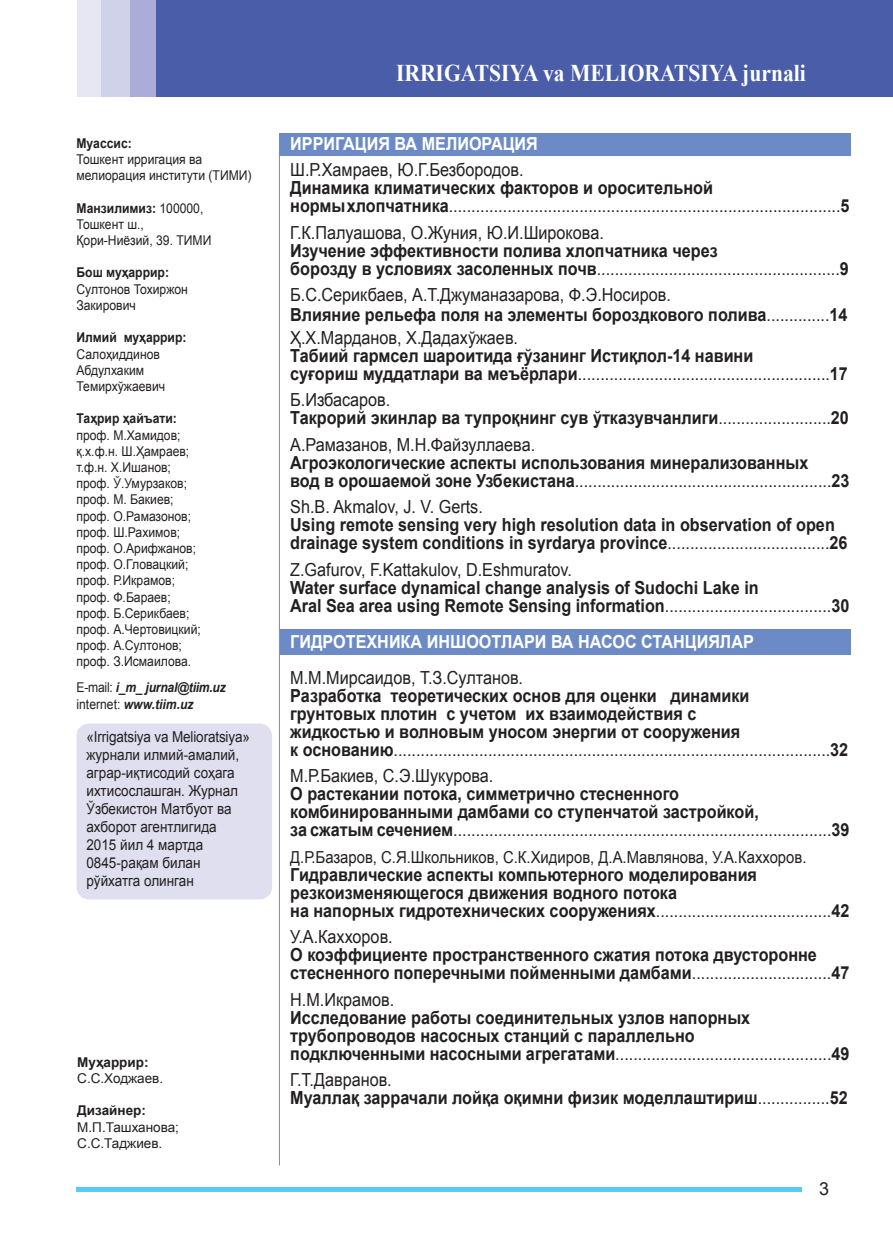
<style>
.page{position:relative;width:893px;height:1259px;background:#fff}
.page>*{position:absolute;margin:0;border:0;box-sizing:border-box;transform-origin:0 0}
.t1{font:700 24px "Times New Roman";color:#fff;scale:.9 1}
.OSN{font:700 18px/18px "Arial";color:#231f20;scale:.9 1}
.OSN-2{font:18px "Arial";color:#231f20;scale:.9 1}
.OSN-3{font:700 18px "Arial";color:#fff;scale:.9 1}
.OSN-4{font:18px "Arial";color:#231f20}
.OSN-5{font:16.5px "Arial";color:#231f20;scale:.9 1}
.OSN-6{font:15px/18px "Arial";color:#231f20;scale:.9 1}
.OSN-7{font:13.5px/16.2px "Arial";color:#231f20;scale:.9 1}
.OSN-8{font:700 13.5px "Arial";color:#231f20;scale:.9 1}
.OSN-9{font:13.5px "Arial";color:#231f20}
.OSN-10{font:italic 700 13.5px "Arial";letter-spacing:-.02em;color:#231f20;scale:.9 1}
.OSN-11{font:italic 700 13.5px "Arial";color:#231f20;scale:.9 1}
.OSN-12{font:700 13.5px "Arial";color:#231f20}
.s1{font-weight:400}
.s2{font-weight:400;font-style:normal}
.s3{font-weight:700}
</style>
<div class="page">
<div style="left:77px;top:1187px;width:725px;height:5px;background:#56cbf5"></div>
<div style="left:77px;top:723px;width:195px;height:176px;background:#e0dfef;border-radius:13px"></div>
<div style="left:279px;top:134px;width:571px;height:22px;background:#6c8bc6"></div>
<div style="left:280px;top:629px;width:570px;height:26px;background:#6c8bc6"></div>
<div style="left:77px;top:0;width:431px;height:96px;background:#e7e7f3"></div>
<div style="left:101px;top:0;width:435px;height:96px;background:#d0d2e9"></div>
<div style="left:130px;top:0;width:586px;height:96px;background:#aaadd6"></div>
<div style="left:157px;top:0;width:736px;height:96px;background:#4a5da9"></div>
<hr style="left:279px;top:134px;width:1px;height:1031px;background:#6c8bc6">
<p class="OSN-8" style="left:77px;top:134px;width:63px">Муассис:</p>
<p class="OSN-7" style="left:77px;top:151px;width:141px">Тошкент ирригация ва</p>
<p class="OSN-7" style="left:77px;top:167px;width:196px">мелиорация институти (ТИМИ)</p>
<p class="OSN-8" style="left:77px;top:199px;width:142px">Манзилимиз: <span class="s1">100000,</span></p>
<p class="OSN-7" style="left:77px;top:216px;width:151px">Тошкент ш.,<br>Қори-Ниёзий, 39. ТИМИ</p>
<p class="OSN-8" style="left:77px;top:264px;width:104px">Бош муҳаррир:</p>
<p class="OSN-7" style="left:77px;top:281px;width:125px">Султонов Тохиржон<br>Закирович</p>
<p class="OSN-8" style="left:77px;top:328px;width:124px">Илмий муҳаррир:</p>
<p class="OSN-7" style="left:77px;top:346px;width:100px">Салоҳиддинов<br>Абдулхаким<br>Темирхўжаевич</p>
<p class="OSN-8" style="left:77px;top:409px;width:113px">Таҳрир ҳайъати:</p>
<p class="OSN-7" style="left:77px;top:427px;width:117px">проф. М.Хамидов;</p>
<p class="OSN-7" style="left:77px;top:443px;width:127px">қ.х.ф.н. Ш.Ҳамраев;</p>
<p class="OSN-7" style="left:77px;top:459px;width:106px">т.ф.н. Х.Ишанов;</p>
<p class="OSN-7" style="left:77px;top:475px;width:124px">проф. Ў.Умурзаков;</p>
<p class="OSN-7" style="left:77px;top:491px;width:109px">проф. М. Бакиев;</p>
<p class="OSN-7" style="left:77px;top:508px;width:129px">проф. О.Рамазонов;</p>
<p class="OSN-7" style="left:77px;top:524px;width:117px">проф. Ш.Рахимов;</p>
<p class="OSN-7" style="left:77px;top:540px;width:134px">проф. О.Арифжанов;</p>
<p class="OSN-7" style="left:77px;top:556px;width:126px">проф. О.Гловацкий;</p>
<p class="OSN-7" style="left:77px;top:572px;width:111px">проф. Р.Икрамов;</p>
<p class="OSN-7" style="left:77px;top:589px;width:106px">проф. Ф.Бараев;</p>
<p class="OSN-7" style="left:77px;top:605px;width:127px">проф. Б.Серикбаев;</p>
<p class="OSN-7" style="left:77px;top:621px;width:140px">проф. А.Чертовицкий;</p>
<p class="OSN-7" style="left:77px;top:637px;width:119px">проф. А.Султонов;</p>
<p class="OSN-7" style="left:77px;top:653px;width:129px">проф. З.Исмаилова.</p>
<p class="OSN-10" style="left:77px;top:679px;width:167px"><span class="s2">E-mail:</span> i_m_ jurnal@tiim.uz</p>
<p class="OSN-11" style="left:77px;top:695px;width:132px"><span class="s2">internet:</span> www.tiim.uz</p>
<p class="OSN-6" style="left:86px;top:728px;width:183px">«Irrigatsiya va Meliоratsiya» журнали илмий-амалий, аграр-иқтисодий соҳага ихтисослашган. Журнал<br>Ўзбекистон Матбуот ва</p>
<p class="OSN-6" style="left:86px;top:818px;width:146px">ахборот агентлигида</p>
<p class="OSN-6" style="left:86px;top:836px;width:131px">2015 йил 4 мартда<br>0845-рақам билан</p>
<p class="OSN-6" style="left:86px;top:872px;width:121px">рўйхатга олинган</p>
<p class="OSN-12" style="left:77px;top:1053px;width:73px">Муҳаррир:</p>
<p class="OSN-9" style="left:77px;top:1069px;width:87px">С.С.Ходжаев.</p>
<p class="OSN-12" style="left:77px;top:1101px;width:70px">Дизайнер:</p>
<p class="OSN-9" style="left:77px;top:1118px;width:103px">М.П.Ташханова;</p>
<p class="OSN-9" style="left:77px;top:1134px;width:87px">С.С.Таджиев.</p>
<p class="t1" style="left:396px;top:56px;width:457px">IRRIGATSIYA va MELIORATSIYA jurnali</p>
<p class="OSN-3" style="left:290px;top:132px;width:277px">ИРРИГАЦИЯ ВА МЕЛИОРАЦИЯ</p>
<p class="OSN-2" style="left:290px;top:158px;width:261px">Ш.Р.Хамраев, Ю.Г.Безбородов.</p>
<p class="OSN" style="left:290px;top:180px;width:471px">Динамика климатических факторов и оросительной</p>
<p class="OSN-2" style="left:290px;top:194px;width:623px"><span class="s3">нормы хлопчатника</span>.......................................................................................<span class="s3">5</span></p>
<p class="OSN-2" style="left:290px;top:221px;width:350px">Г.К.Палуашова, О.Жуния, Ю.И.Широкова.</p>
<p class="OSN" style="left:290px;top:242px;width:477px">Изучение эффективности полива хлопчатника через</p>
<p class="OSN-2" style="left:290px;top:257px;width:622px"><span class="s3">борозду в условиях засоленных почв</span>......................................................<span class="s3">9</span></p>
<p class="OSN-2" style="left:290px;top:283px;width:424px">Б.С.Серикбаев, А.Т.Джуманазарова, Ф.Э.Носиров.</p>
<p class="OSN" style="left:290px;top:306px;width:621px">Влияние рельефа поля на элементы бороздкового полива<span class="s1">..............</span>14</p>
<p class="OSN-2" style="left:290px;top:325px;width:255px">Ҳ.Х.Марданов, Х.Дадахўжаев.</p>
<p class="OSN" style="left:290px;top:347px;width:516px">Табиий гармсел шароитида ғўзанинг Истиқлол-14 навини</p>
<p class="OSN-2" style="left:290px;top:361px;width:621px"><span class="s3">суғориш муддатлари ва меъёрлари</span>........................................................<span class="s3">17</span></p>
<p class="OSN-2" style="left:290px;top:388px;width:113px">Б.Избасаров.</p>
<p class="OSN" style="left:290px;top:409px;width:622px">Такрорий экинлар ва тупроқнинг сув ўтказувчанлиги<span class="s1">.........................</span>20</p>
<p class="OSN-2" style="left:290px;top:432px;width:274px">А.Рамазанов, М.Н.Файзуллаева.</p>
<p class="OSN" style="left:290px;top:454px;width:577px">Агроэкологические аспекты использования минерализованных</p>
<p class="OSN-2" style="left:290px;top:468px;width:623px"><span class="s3">вод в орошаемой зоне Узбекистана</span>.........................................................<span class="s3">23</span></p>
<p class="OSN-2" style="left:290px;top:495px;width:216px">Sh.B. Akmalov, J. V. Gerts.</p>
<p class="OSN" style="left:290px;top:516px;width:621px">Using remote sensing very high resolution data in observation of open drainage system conditions in syrdarya province<span class="s1">....................................</span>26</p>
<p class="OSN-2" style="left:290px;top:557px;width:315px">Z.Gafurov, F.Kattakulov, D.Eshmuratov.</p>
<p class="OSN" style="left:290px;top:579px;width:522px">Water surface dynamical change analysis of Sudochi Lake in</p>
<p class="OSN" style="left:290px;top:597px;width:623px">Aral Sea area using Remote Sensing information<span class="s1">.....................................</span>30</p>
<p class="OSN-3" style="left:290px;top:629px;width:517px">ГИДРОТЕХНИКА ИНШООТЛАРИ ВА НАСОС СТАНЦИЯЛАР</p>
<p class="OSN-2" style="left:290px;top:665px;width:260px">М.М.Мирсаидов, Т.З.Султанов.</p>
<p class="OSN" style="left:290px;top:687px;width:512px">Разработка теоретических основ для оценки динамики</p>
<p class="OSN" style="left:290px;top:705px;width:453px">грунтовых плотин с учетом их взаимодействия с</p>
<p class="OSN" style="left:290px;top:723px;width:502px">жидкостью и волновым уносом энергии от сооружения</p>
<p class="OSN-2" style="left:290px;top:737px;width:621px"><span class="s3">к основанию</span>.................................................................................................<span class="s3">32</span></p>
<p class="OSN-2" style="left:290px;top:764px;width:227px">М.Р.Бакиев, С.Э.Шукурова.</p>
<p class="OSN" style="left:290px;top:785px;width:434px">О растекании потока, симметрично стесненного</p>
<p class="OSN" style="left:290px;top:803px;width:522px">комбинированными дамбами со ступенчатой застройкой,</p>
<p class="OSN-2" style="left:290px;top:818px;width:623px"><span class="s3">за сжатым сечением</span>....................................................................................<span class="s3">39</span></p>
<p class="OSN-5" style="left:290px;top:846px;width:575px">Д.Р.Базаров, С.Я.Школьников, С.К.Хидиров, Д.А.Мавлянова, У.А.Каххоров.</p>
<p class="OSN" style="left:290px;top:866px;width:520px">Гидравлические аспекты компьютерного моделирования</p>
<p class="OSN" style="left:290px;top:884px;width:431px">резкоизменяющегося движения водного потока</p>
<p class="OSN" style="left:290px;top:902px;width:623px">на напорных гидротехнических сооружениях<span class="s1">.......................................</span>42</p>
<p class="OSN-2" style="left:290px;top:925px;width:115px">У.А.Каххоров.</p>
<p class="OSN" style="left:290px;top:946px;width:587px">О коэффициенте пространственного сжатия потока двусторонне</p>
<p class="OSN" style="left:290px;top:964px;width:623px">стесненного поперечными пойменными дамбами<span class="s1">...............................</span>47</p>
<p class="OSN-2" style="left:290px;top:987px;width:117px">Н.М.Икрамов.</p>
<p class="OSN" style="left:290px;top:1009px;width:513px">Исследование работы соединительных узлов напорных</p>
<p class="OSN" style="left:290px;top:1027px;width:451px">трубопроводов насосных станций с параллельно</p>
<p class="OSN-2" style="left:290px;top:1041px;width:623px"><span class="s3">подключенными насосными агрегатами</span>................................................<span class="s3">49</span></p>
<p class="OSN-2" style="left:290px;top:1068px;width:114px">Г.Т.Давранов.</p>
<p class="OSN" style="left:290px;top:1089px;width:621px">Муаллақ заррачали лойқа оқимни физик моделлаштириш<span class="s1">................</span>52</p>
<p class="OSN-4" style="left:819px;top:1177px;width:12px">3</p>
</div>
